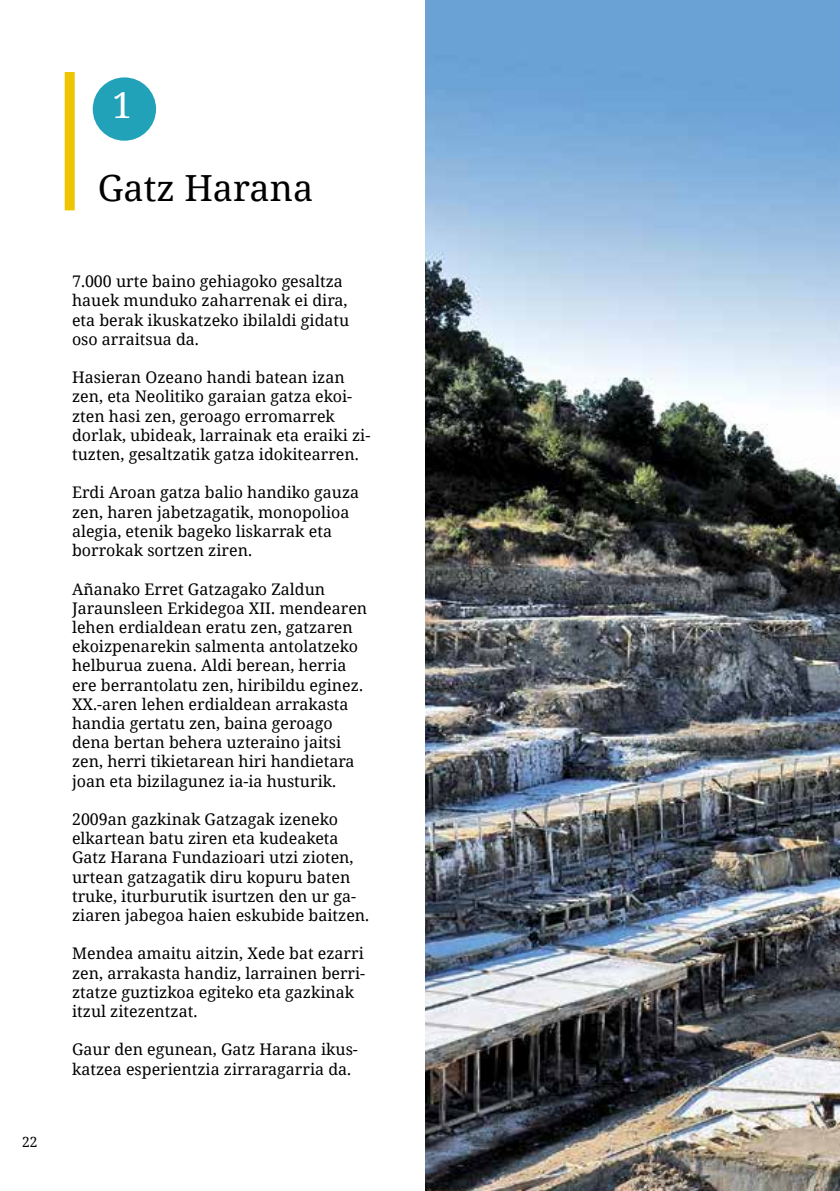
<style>
.page{position:relative;width:840px;height:1191px;background:#fff}
.page>*{position:absolute;margin:0;border:0;box-sizing:border-box;transform-origin:0 0}
.t1{font:36px "Noto Serif";color:#000}
.t2{font:36px "Noto Serif";color:#fff}
.t3{font:16px/19.2px "Noto Serif";color:#000}
.t4{font:14px "Noto Serif";color:#000}
</style>
<div class="page">
<img style="left:425px;top:0;width:414px;height:1191px">
<div style="left:93px;top:77px;width:63px;height:64px;background:#21a2b9;border-radius:50%"></div>
<div style="left:65px;top:72px;width:10px;height:138px;background:#edc500"></div>
<p class="t4" style="left:22px;top:1132px;width:17px">22</p>
<h1 class="t2" style="left:112px;top:80px;width:22px">1</h1>
<h1 class="t1" style="left:98px;top:163px;width:217px">Gatz Harana</h1>
<p class="t3" style="left:72px;top:271px;width:278px">7.000 urte baino gehiagoko gesaltza hauek munduko zaharrenak ei dira, eta berak ikuskatzeko ibilaldi gidatu oso arraitsua da.</p>
<p class="t3" style="left:72px;top:367px;width:299px">Hasieran Ozeano handi batean izan zen, eta Neolitiko garaian gatza ekoi&shy;zten hasi zen, geroago erromarrek dorlak, ubideak, larrainak eta eraiki zi&shy;tuzten, gesaltzatik gatza idokitearren.</p>
<p class="t3" style="left:72px;top:482px;width:288px">Erdi Aroan gatza balio handiko gauza zen, haren jabetzagatik, monopolioa alegia, etenik bageko liskarrak eta borrokak sortzen ziren.</p>
<p class="t3" style="left:72px;top:578px;width:296px">Añanako Erret Gatzagako Zaldun Jaraunsleen Erkidegoa XII. mendearen lehen erdialdean eratu zen, gatzaren ekoizpenarekin salmenta antolatzeko helburua zuena. Aldi berean, herria ere berrantolatu zen, hiribildu eginez.<br>XX.-aren lehen erdialdean arrakasta handia gertatu zen, baina geroago dena bertan behera uzteraino jaitsi zen, herri tikietarean hiri handietara joan eta bizilagunez ia-ia husturik.</p>
<p class="t3" style="left:72px;top:809px;width:298px">2009an gazkinak Gatzagak izeneko elkartean batu ziren eta kudeaketa Gatz Harana Fundazioari utzi zioten, urtean gatzagatik diru kopuru baten truke, iturburutik isurtzen den ur ga&shy;ziaren jabegoa haien eskubide baitzen.</p>
<p class="t3" style="left:72px;top:943px;width:294px">Mendea amaitu aitzin, Xede bat ezarri zen, arrakasta handiz, larrainen berri&shy;ztatze guztizkoa egiteko eta gazkinak itzul zitezentzat.</p>
<p class="t3" style="left:72px;top:1039px;width:287px">Gaur den egunean, Gatz Harana ikus&shy;katzea esperientzia zirraragarria da.</p>
</div>
